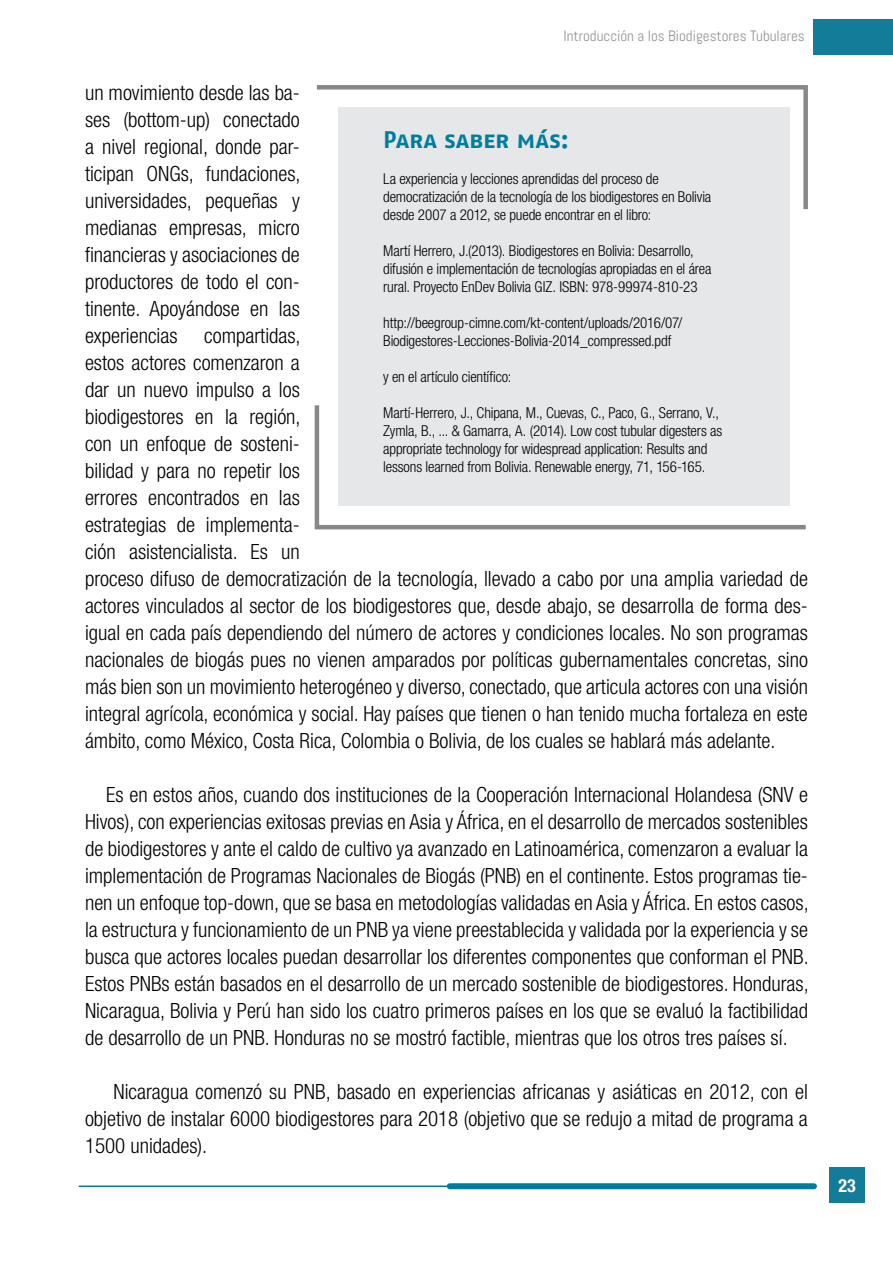
<style>
.page{position:relative;width:893px;height:1263px;background:#fff}
.page>*{position:absolute;margin:0;border:0;box-sizing:border-box;transform-origin:0 0}
.ideas_principales{font:24px "Fago No Tf Bold Caps";letter-spacing:-.01em;color:#007d9d}
.Estilo_de_párrafo_1{font:300 condensed 21px/27px "Helvetica Neue LT Std";color:#000;text-align:justify}
.t1{font:700 condensed 18px "Helvetica Neue LT Std";color:#fff}
.ideas_principales-2{font:300 condensed 15px/18px "Helvetica Neue LT Std";letter-spacing:-.01em;color:#000}
.t2{font:15px "Abel";color:#919396}
</style>
<div class="page">
<hr style="left:79px;top:1185px;width:736px;height:2px;background:#007d9d">
<div style="left:450px;top:1183px;width:364px;height:6px;background:#007d9d"></div>
<div style="left:814px;top:19px;width:79px;height:36px;background:#137c99"></div>
<div style="left:829px;top:1167px;width:36px;height:35px;background:#137c99"></div>
<svg style="left:314px;top:85px;width:494px;height:445px"></svg>
<div style="left:338px;top:107px;width:452px;height:398px;background:#e6e7e8"></div>
<p class="t2" style="left:563px;top:27px;width:243px">Introducción a los Biodigestores Tubulares</p>
<p class="Estilo_de_párrafo_1" style="left:85px;top:79px;width:217px">un movimiento desde las ba&shy;ses (bottom-up) conectado a nivel regional, donde par&shy;ticipan ONGs, fundaciones, universidades, pequeñas y medianas empresas, micro financieras y asociaciones de productores de todo el con&shy;tinente. Apoyándose en las experiencias</p>
<p class="ideas_principales" style="left:383px;top:125px;width:187px">Para saber más:</p>
<p class="ideas_principales-2" style="left:383px;top:169px;width:330px">La experiencia y lecciones aprendidas del proceso de democratización de la tecnología de los biodigestores en Bolivia desde 2007 a 2012, se puede encontrar en el libro:</p>
<p class="ideas_principales-2" style="left:383px;top:241px;width:330px">Martí Herrero, J.(2013). Biodigestores en Bolivia: Desarrollo, difusión e implementación de tecnologías apropiadas en el área rural. Proyecto EnDev Bolivia GIZ. ISBN: 978-99974-810-23</p>
<p class="ideas_principales-2" style="left:383px;top:313px;width:301px">http://beegroup-cimne.com/kt-content/uploads/2016/07/<br>Biodigestores-Lecciones-Bolivia-2014_compressed.pdf</p>
<p class="ideas_principales-2" style="left:383px;top:367px;width:130px">y en el artículo científico:</p>
<p class="ideas_principales-2" style="left:383px;top:403px;width:341px">Martí-Herrero, J., Chipana, M., Cuevas, C., Paco, G., Serrano, V., Zymla, B., ... &amp; Gamarra, A. (2014). Low cost tubular digesters as appropriate technology for widespread application: Results and lessons learned from Bolivia. Renewable energy, 71, 156-165.</p>
<p class="Estilo_de_párrafo_1" style="left:85px;top:322px;width:724px;text-align:left;text-indent:119px">compartidas,<br>estos actores comenzaron a<br>dar un nuevo impulso a los<br>biodigestores en la región,<br>con un enfoque de sosteni-<br>bilidad y para no repetir los<br>errores encontrados en las<br>estrategias de implementa-<br>ción asistencialista. Es un<br>proceso difuso de democratización de la tecnología, llevado a cabo por una amplia variedad de actores vinculados al sector de los biodigestores que, desde abajo, se desarrolla de forma des&shy;igual en cada país dependiendo del número de actores y condiciones locales. No son programas nacionales de biogás pues no vienen amparados por políticas gubernamentales concretas, sino más bien son un movimiento heterogéneo y diverso, conectado, que articula actores con una visión integral agrícola, económica y social. Hay países que tienen o han tenido mucha fortaleza en este ámbito, como México, Costa Rica, Colombia o Bolivia, de los cuales se hablará más adelante.</p>
<p class="Estilo_de_párrafo_1" style="left:85px;top:781px;width:725px;text-indent:21px">Es en estos años, cuando dos instituciones de la Cooperación Internacional Holandesa (SNV e Hivos), con experiencias exitosas previas en Asia y África, en el desarrollo de mercados sostenibles de biodigestores y ante el caldo de cultivo ya avanzado en Latinoamérica, comenzaron a evaluar la implementación de Programas Nacionales de Biogás (PNB) en el continente. Estos programas tie&shy;nen un enfoque top-down, que se basa en metodologías validadas en Asia y África. En estos casos, la estructura y funcionamiento de un PNB ya viene preestablecida y validada por la experiencia y se busca que actores locales puedan desarrollar los diferentes componentes que conforman el PNB.<br>Estos PNBs están basados en el desarrollo de un mercado sostenible de biodigestores. Honduras, Nicaragua, Bolivia y Perú han sido los cuatro primeros países en los que se evaluó la factibilidad de desarrollo de un PNB. Honduras no se mostró factible, mientras que los otros tres países sí.</p>
<p class="Estilo_de_párrafo_1" style="left:85px;top:1078px;width:724px;text-indent:28px">Nicaragua comenzó su PNB, basado en experiencias africanas y asiáticas en 2012, con el objetivo de instalar 6000 biodigestores para 2018 (objetivo que se redujo a mitad de programa a 1500 unidades).</p>
<p class="t1" style="left:838px;top:1174px;width:19px">23</p>
</div>
